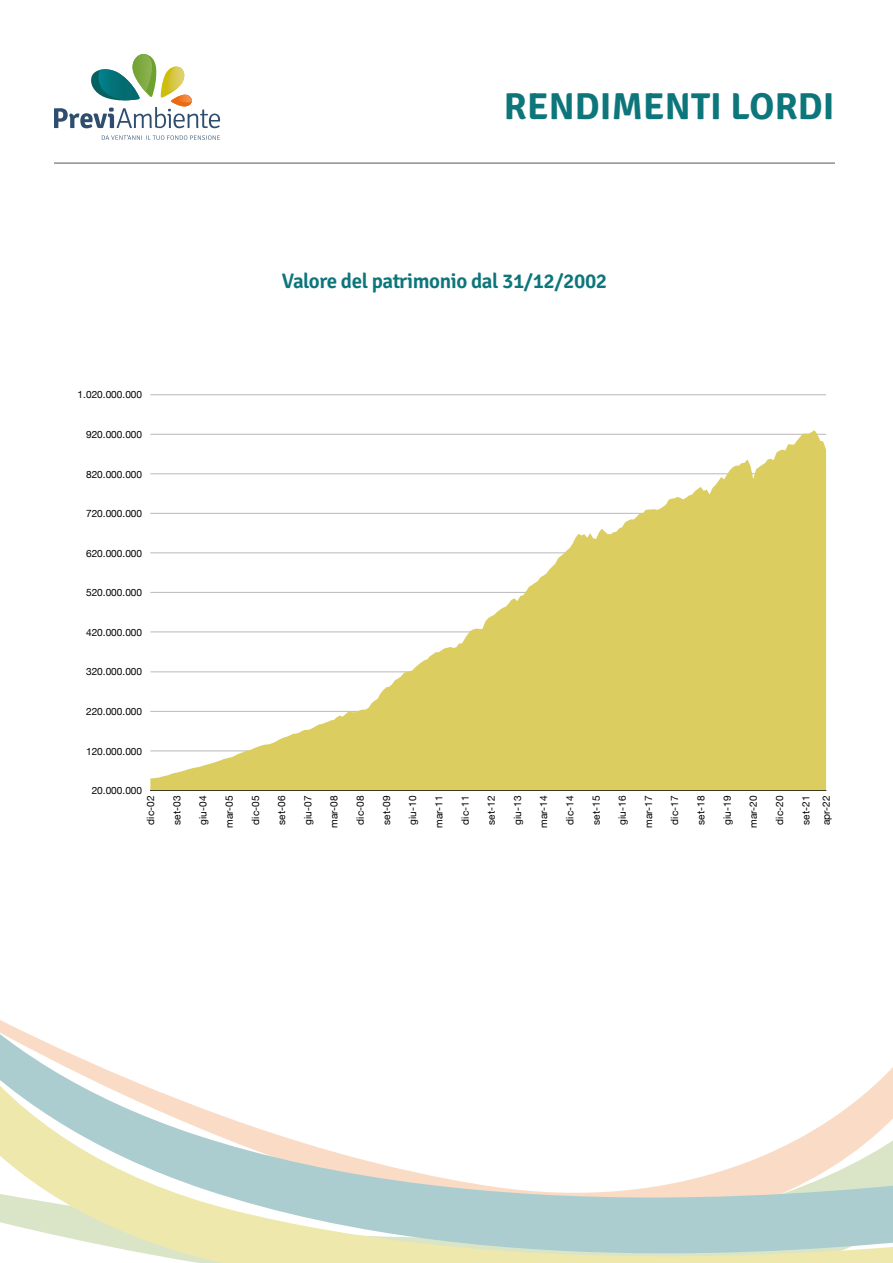
<style>
.page{position:relative;width:893px;height:1263px;background:#fff}
.page>*{position:absolute;margin:0;border:0;box-sizing:border-box;transform-origin:0 0}
.t1{font:300 40.05px "Signika";color:#1c7176}
.t2{font:300 37.5px "Signika";letter-spacing:.005em;color:#0d767b}
.t3{font:300 21px "Signika";letter-spacing:-.02em;color:#0d767b}
.t4{font:10.05px/20.4px "Helvetica Neue";color:#020203}
</style>
<div class="page">
<svg style="left:102px;top:135px;width:118px;height:5px"></svg>
<svg style="left:54px;top:54px;width:166px;height:74px"></svg>
<hr style="left:54px;top:162px;width:781px;height:2px;background:#1d1d1b">
<svg style="left:143px;top:1253px;width:750px;height:10px;background:#ece8b2"></svg>
<svg style="left:0;top:1020px;width:893px;height:233px"></svg>
<hr style="left:150px;top:394px;width:676px;height:1px;background:#b9b9b9">
<hr style="left:151px;top:790px;width:675px;height:1px;background:#020203">
<svg style="left:150px;top:430px;width:676px;height:360px"></svg>
<h2 class="t2" style="left:504px;top:79px;width:332px">RENDIMENTI LORDI</h2>
<h1 class="t1" style="left:542px;top:80px;width:295px">Rendimenti lordi</h1>
<p class="t4" style="left:78px;top:385px;width:66px">1.020.000.000</p>
<p class="t4" style="left:86px;top:425px;width:58px">920.000.000</p>
<p class="t4" style="left:86px;top:464px;width:58px">820.000.000</p>
<p class="t4" style="left:86px;top:504px;width:58px">720.000.000</p>
<p class="t4" style="left:86px;top:543px;width:58px">620.000.000</p>
<p class="t4" style="left:86px;top:583px;width:58px">520.000.000</p>
<p class="t4" style="left:86px;top:623px;width:58px">420.000.000</p>
<p class="t4" style="left:86px;top:662px;width:58px">320.000.000</p>
<p class="t4" style="left:86px;top:702px;width:58px">220.000.000</p>
<p class="t4" style="left:86px;top:741px;width:58px">120.000.000</p>
<h3 class="t3" style="left:282px;top:266px;width:327px">Valore del patrimonio dal 31/12/2002</h3>
<p class="t4" style="left:92px;top:781px;width:52px">20.000.000</p>
<p class="t4" style="left:141px;top:825px;width:30px;rotate:-90deg">dic-02</p>
<p class="t4" style="left:167px;top:825px;width:30px;rotate:-90deg">set-03</p>
<p class="t4" style="left:193px;top:825px;width:30px;rotate:-90deg">giu-04</p>
<p class="t4" style="left:220px;top:828px;width:33px;rotate:-90deg">mar-05</p>
<p class="t4" style="left:246px;top:825px;width:30px;rotate:-90deg">dic-05</p>
<p class="t4" style="left:272px;top:825px;width:30px;rotate:-90deg">set-06</p>
<p class="t4" style="left:298px;top:825px;width:30px;rotate:-90deg">giu-07</p>
<p class="t4" style="left:324px;top:828px;width:33px;rotate:-90deg">mar-08</p>
<p class="t4" style="left:351px;top:825px;width:30px;rotate:-90deg">dic-08</p>
<p class="t4" style="left:377px;top:825px;width:30px;rotate:-90deg">set-09</p>
<p class="t4" style="left:403px;top:825px;width:30px;rotate:-90deg">giu-10</p>
<p class="t4" style="left:429px;top:828px;width:33px;rotate:-90deg">mar-11</p>
<p class="t4" style="left:455px;top:825px;width:30px;rotate:-90deg">dic-11</p>
<p class="t4" style="left:482px;top:825px;width:30px;rotate:-90deg">set-12</p>
<p class="t4" style="left:508px;top:825px;width:30px;rotate:-90deg">giu-13</p>
<p class="t4" style="left:534px;top:828px;width:33px;rotate:-90deg">mar-14</p>
<p class="t4" style="left:560px;top:825px;width:30px;rotate:-90deg">dic-14</p>
<p class="t4" style="left:586px;top:825px;width:30px;rotate:-90deg">set-15</p>
<p class="t4" style="left:613px;top:825px;width:30px;rotate:-90deg">giu-16</p>
<p class="t4" style="left:639px;top:828px;width:33px;rotate:-90deg">mar-17</p>
<p class="t4" style="left:665px;top:825px;width:30px;rotate:-90deg">dic-17</p>
<p class="t4" style="left:691px;top:825px;width:30px;rotate:-90deg">set-18</p>
<p class="t4" style="left:717px;top:825px;width:30px;rotate:-90deg">giu-19</p>
<p class="t4" style="left:744px;top:828px;width:33px;rotate:-90deg">mar-20</p>
<p class="t4" style="left:770px;top:825px;width:30px;rotate:-90deg">dic-20</p>
<p class="t4" style="left:796px;top:825px;width:31px;rotate:-90deg">set-21 apr-22</p>
</div>
